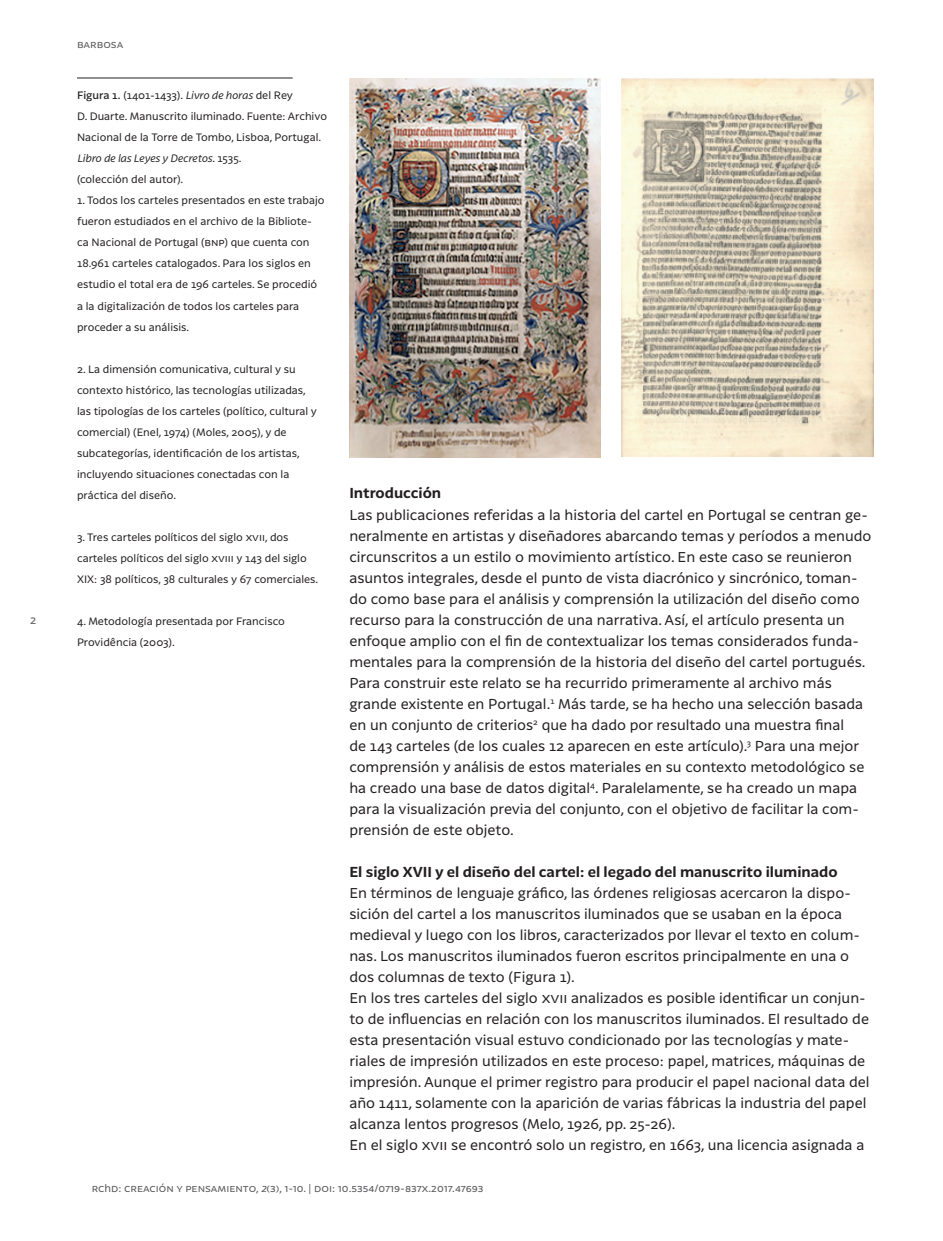
<style>
.page{position:relative;width:943px;height:1241px;background:#fff}
.page>*{position:absolute;margin:0;border:0;box-sizing:border-box;transform-origin:0 0}
.t1{font:14px/21px "Latina";color:#231f20}
.t2{font:700 14px "Latina";color:#231f20}
.t3{font:11.38px "Latina";color:#57585a}
.t4{font:10.5px/21px "Latina";color:#231f20}
.t5{font:10.5px "Latina";color:#57585a}
.s1{font-weight:500}
.s2{font-style:italic}
</style>
<div class="page">
<img style="left:349px;top:78px;width:251px;height:379px">
<img style="left:621px;top:78px;width:252px;height:378px">
<hr style="left:77px;top:78px;width:216px;height:1px;background:#231f20">
<p class="t3" style="left:30px;top:614px;width:8px">2</p>
<p class="t5" style="left:77px;top:39px;width:48px">barbosa</p>
<p class="t4" style="left:77px;top:85px;width:251px"><span class="s1">Figura 1.</span> (1401-1433). <span class="s2">Livro de horas</span> del Rey<br>D. Duarte. Manuscrito iluminado. Fuente: Archivo Nacional de la Torre de Tombo, Lisboa, Portugal.<br><span class="s2">Libro de las Leyes y Decretos</span>. 1535.<br>(colección del autor).</p>
<p class="t4" style="left:77px;top:190px;width:249px">1. Todos los carteles presentados en este trabajo fueron estudiados en el archivo de la Bibliote&shy;ca Nacional de Portugal (bnp) que cuenta con 18.961 carteles catalogados. Para los siglos en estudio el total era de 196 carteles. Se procedió a la digitalización de todos los carteles para proceder a su análisis.</p>
<p class="t4" style="left:77px;top:358px;width:241px">2. La dimensión comunicativa, cultural y su contexto histórico, las tecnologías utilizadas, las tipologías de los carteles (político, cultural y comercial) (Enel, 1974) (Moles, 2005), y de subcategorías, identificación de los artistas, incluyendo situaciones conectadas con la práctica del diseño.</p>
<p class="t4" style="left:77px;top:526px;width:243px">3. Tres carteles políticos del siglo xvii, dos carteles políticos del siglo xviii y 143 del siglo<br>XIX: 38 políticos, 38 culturales y 67 comerciales.</p>
<p class="t4" style="left:77px;top:610px;width:209px">4. Metodología presentada por Francisco<br>Providência (2003).</p>
<p class="t2" style="left:349px;top:485px;width:93px">Introducción</p>
<p class="t1" style="left:349px;top:504px;width:523px">Las publicaciones referidas a la historia del cartel en Portugal se centran ge&shy;neralmente en artistas y diseñadores abarcando temas y períodos a menudo circunscritos a un estilo o movimiento artístico. En este caso se reunieron asuntos integrales, desde el punto de vista diacrónico y sincrónico, toman&shy;do como base para el análisis y comprensión la utilización del diseño como recurso para la construcción de una narrativa. Así, el artículo presenta un enfoque amplio con el fin de contextualizar los temas considerados funda&shy;mentales para la comprensión de la historia del diseño del cartel portugués.<br>Para construir este relato se ha recurrido primeramente al archivo más grande existente en Portugal.<sup>1</sup> Más tarde, se ha hecho una selección basada en un conjunto de criterios<sup>2</sup> que ha dado por resultado una muestra final<br>de 143 carteles (de los cuales 12 aparecen en este artículo).<sup>3</sup> Para una mejor comprensión y análisis de estos materiales en su contexto metodológico se ha creado una base de datos digital<sup>4</sup>. Paralelamente, se ha creado un mapa para la visualización previa del conjunto, con el objetivo de facilitar la com&shy;prensión de este objeto.</p>
<p class="t2" style="left:349px;top:863px;width:490px">El siglo XVII y el diseño del cartel: el legado del manuscrito iluminado</p>
<p class="t1" style="left:349px;top:882px;width:522px">En términos de lenguaje gráfico, las órdenes religiosas acercaron la dispo&shy;sición del cartel a los manuscritos iluminados que se usaban en la época medieval y luego con los libros, caracterizados por llevar el texto en colum&shy;nas. Los manuscritos iluminados fueron escritos principalmente en una o dos columnas de texto (Figura 1).<br>En los tres carteles del siglo xvii analizados es posible identificar un conjun&shy;to de influencias en relación con los manuscritos iluminados. El resultado de esta presentación visual estuvo condicionado por las tecnologías y mate&shy;riales de impresión utilizados en este proceso: papel, matrices, máquinas de impresión. Aunque el primer registro para producir el papel nacional data del año 1411, solamente con la aparición de varias fábricas la industria del papel alcanza lentos progresos (Melo, 1926, pp. 25-26).<br>En el siglo xvii se encontró solo un registro, en 1663, una licencia asignada a</p>
<p class="t5" style="left:92px;top:1181px;width:393px">rchd: creación y pensamiento, <span class="s2">2</span>(3), 1-10. | doi: 10.5354/0719-837x.2017.47693</p>
</div>
